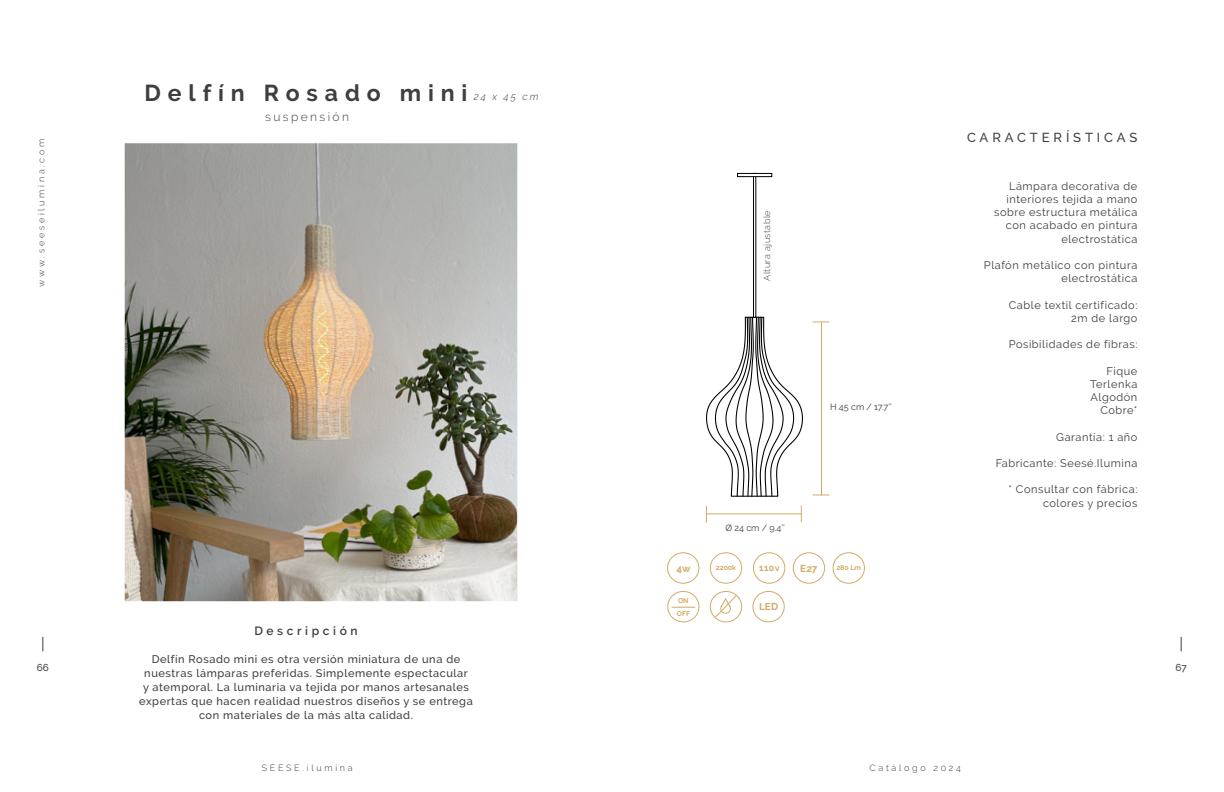
<style>
.page{position:relative;width:1224px;height:792px;background:#fff}
.page>*{position:absolute;margin:0;border:0;box-sizing:border-box;transform-origin:0 0}
.t1{font:700 23px "Raleway";letter-spacing:.3em;color:#3e3d3f}
.t2{font:500 13px "Raleway";letter-spacing:.3em;color:#3e3d3f}
.t3{font:600 12px "Raleway";letter-spacing:.3em;color:#3e3d3f}
.t4{font:300 12px "Raleway";letter-spacing:.2em;color:#3e3d3f}
.t5{font:11px/13.2px "Raleway";letter-spacing:.05em;color:#3e3d3f;text-align:right}
.t6{font:500 11px/14px "Raleway";letter-spacing:.05em;color:#3e3d3f;text-align:center}
.t7{font:700 10px "Raleway";color:#d2ab66}
.t8{font:italic 300 10px "Raleway";color:#3e3d3f}
.t9{font:500 10px "Raleway";color:#3e3d3f}
.t10{font:300 9px "Raleway";letter-spacing:.3em;color:#3e3d3f}
.t11{font:9px "Raleway";color:#3e3d3f}
.t12{font:300 9px "Raleway";letter-spacing:.05em;color:#3e3d3f}
.t13{font:700 9px "Raleway";color:#d2ab66}
.t14{font:700 7px/12.4px "Raleway";color:#d2ab66}
</style>
<div class="page">
<svg style="left:42px;top:637px;width:1px;height:14px"></svg>
<svg style="left:1181px;top:637px;width:1px;height:14px"></svg>
<img style="left:125px;top:143px;width:392px;height:458px">
<svg style="left:706px;top:506px;width:1px;height:17px"></svg>
<svg style="left:801px;top:505px;width:1px;height:17px"></svg>
<hr style="left:707px;top:513px;width:94px;height:1px;background:#d2ab66">
<svg style="left:813px;top:494px;width:16px;height:1px"></svg>
<svg style="left:813px;top:321px;width:16px;height:1px"></svg>
<hr style="left:821px;top:322px;width:1px;height:173px;background:#d2ab66">
<div style="left:753px;top:173px;width:3px;height:145px;border:1px solid #000100"></div>
<svg style="left:737px;top:173px;width:35px;height:4px"></svg>
<svg style="left:706px;top:317px;width:97px;height:180px"></svg>
<div style="left:793px;top:552px;width:32px;height:32px;border:1px solid #d2ab66;border-radius:50%"></div>
<div style="left:833px;top:552px;width:32px;height:32px;border:1px solid #d2ab66;border-radius:50%"></div>
<div style="left:753px;top:552px;width:32px;height:32px;border:1px solid #d2ab66;border-radius:50%"></div>
<div style="left:710px;top:552px;width:32px;height:32px;border:1px solid #d2ab66;border-radius:50%"></div>
<div style="left:667px;top:552px;width:32px;height:32px;border:1px solid #d2ab66;border-radius:50%"></div>
<div style="left:752px;top:591px;width:33px;height:31px;border:1px solid #d2ab66;border-radius:50%"></div>
<div style="left:667px;top:591px;width:33px;height:31px;border:1px solid #d2ab66;border-radius:50%"></div>
<div style="left:710px;top:591px;width:32px;height:31px;border:1px solid #d2ab66;border-radius:50%"></div>
<svg style="left:714px;top:594px;width:24px;height:25px"></svg>
<svg style="left:671px;top:607px;width:24px;height:1px"></svg>
<h1 class="t1" style="left:145px;top:80px;width:324px">Delfín Rosado mini</h1>
<p class="t8" style="left:474px;top:90px;width:66px">24 x 45 cm</p>
<p class="t10" style="left:36px;top:287px;width:150px;rotate:-90deg">www.seeseilumina.com</p>
<p class="t4" style="left:265px;top:110px;width:85px">suspensión</p>
<p class="t12" style="left:762px;top:281px;width:72px;rotate:-90deg">Altura ajustable</p>
<p class="t11" style="left:725px;top:522px;width:61px">Ø 24 cm / 9.4’’</p>
<p class="t11" style="left:830px;top:402px;width:63px">H 45 cm / 17.7’’</p>
<p class="t7" style="left:676px;top:563px;width:16px">4w</p>
<p class="t14" style="left:716px;top:562px;width:22px">2200k</p>
<p class="t7" style="left:800px;top:563px;width:19px">E27</p>
<p class="t14" style="left:836px;top:562px;width:26px">280 Lm</p>
<p class="t7" style="left:759px;top:601px;width:21px">LED</p>
<p class="t13" style="left:759px;top:563px;width:22px">110v</p>
<p class="t14" style="left:677px;top:595px;width:15px">ON<br>OFF</p>
<p class="t2" style="left:967px;top:130px;width:172px">CARACTERÍSTICAS</p>
<p class="t5" style="left:994px;top:179px;width:145px">Lámpara decorativa de interiores tejida a mano sobre estructura metálica con acabado en pintura electrostática</p>
<p class="t5" style="left:984px;top:259px;width:155px">Plafón metálico con pintura electrostática</p>
<p class="t5" style="left:1009px;top:298px;width:130px">Cable textil certificado:<br>2m de largo</p>
<p class="t5" style="left:1009px;top:338px;width:130px">Posibilidades de fibras:</p>
<p class="t5" style="left:1090px;top:364px;width:49px">Fique<br>Terlenka<br>Algodón<br>Cobre*</p>
<p class="t5" style="left:1056px;top:430px;width:83px">Garantía: 1 año</p>
<p class="t5" style="left:996px;top:457px;width:143px">Fabricante: Seesé.Ilumina</p>
<p class="t5" style="left:1009px;top:483px;width:130px">* Consultar con fábrica: colores y precios</p>
<p class="t3" style="left:254px;top:624px;width:105px">Descripción</p>
<p class="t6" style="left:139px;top:652px;width:335px">Delfín Rosado mini es otra versión miniatura de una de nuestras lámparas preferidas. Simplemente espectacular<br>y atemporal. La luminaria va tejida por manos artesanales expertas que hacen realidad nuestros diseños y se entrega con materiales de la más alta calidad.</p>
<p class="t9" style="left:37px;top:661px;width:14px">66</p>
<p class="t9" style="left:1175px;top:661px;width:13px">67</p>
<p class="t10" style="left:262px;top:763px;width:92px">SEESE.ilumina</p>
<p class="t10" style="left:870px;top:763px;width:93px">Catálogo 2024</p>
</div>
